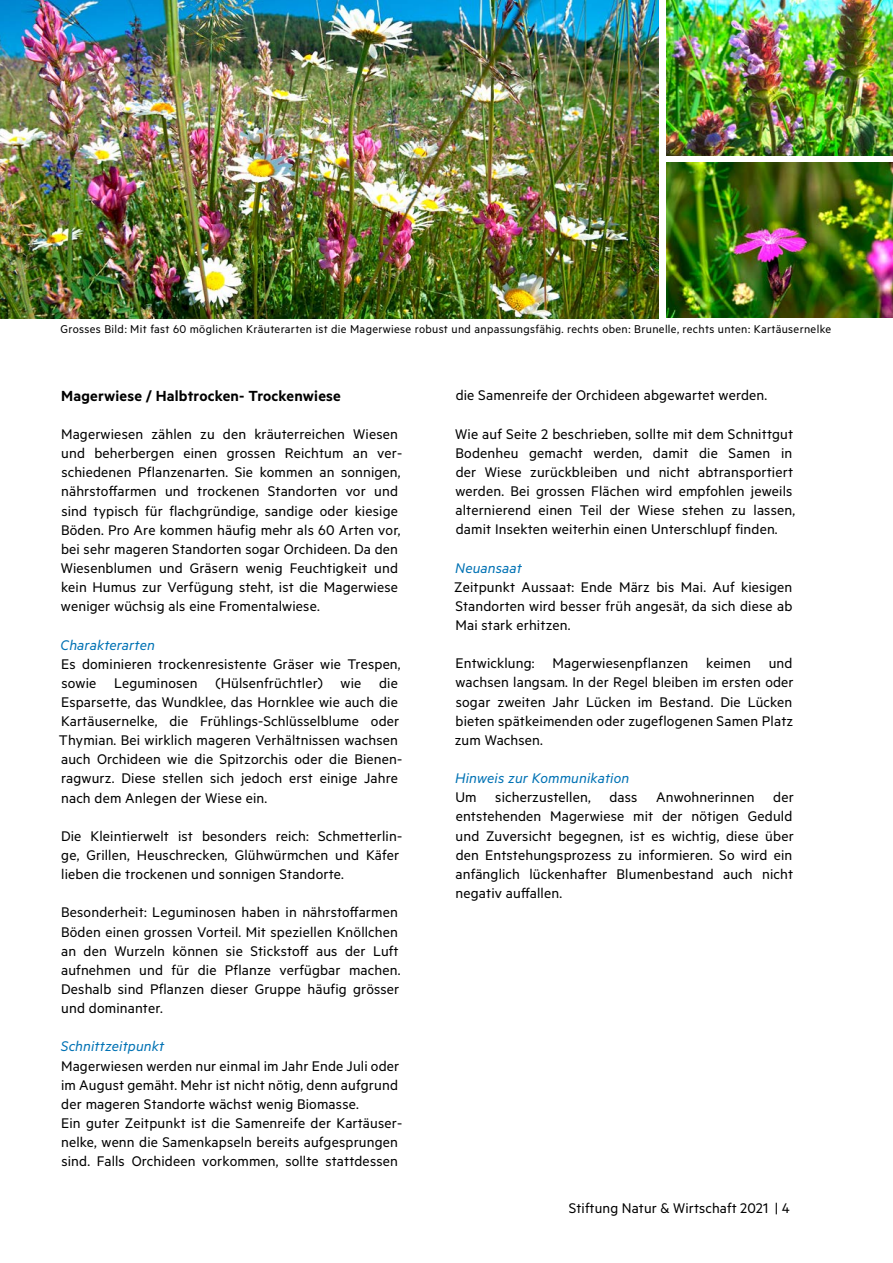
<style>
.page{position:relative;width:893px;height:1263px;background:#fff}
.page>*{position:absolute;margin:0;border:0;box-sizing:border-box;transform-origin:0 0}
.t1{font:600 16.5px "Metric";letter-spacing:.01em;color:#000}
.t2{font:15.75px/19.2px "Metric";letter-spacing:.01em;color:#000}
.t3{font:italic 15.75px "Metric";letter-spacing:.01em;color:#0072b4}
.t4{font:12.75px "Metric";letter-spacing:.025em;color:#000}
</style>
<div class="page">
<img style="left:0;top:0;width:658px;height:318px">
<img style="left:666px;top:0;width:227px;height:156px">
<img style="left:666px;top:163px;width:227px;height:155px">
<p class="t4" style="left:61px;top:322px;width:772px">Grosses Bild: Mit fast 60 möglichen Kräuterarten ist die Magerwiese robust und anpassungsfähig. rechts oben: Brunelle, rechts unten: Kartäusernelke</p>
<p class="t1" style="left:61px;top:386px;width:281px">Magerwiese / Halbtrocken- Trockenwiese</p>
<p class="t2" style="left:61px;top:424px;width:343px">Magerwiesen zählen zu den kräuterreichen Wiesen und beherbergen einen grossen Reichtum an ver&shy;schiedenen Pflanzenarten. Sie kommen an sonnigen, nährstoffarmen und trockenen Standorten vor und sind typisch für flachgründige, sandige oder kiesige Böden. Pro Are kommen häufig mehr als 60 Arten vor, bei sehr mageren Standorten sogar Orchideen. Da den Wiesenblumen und Gräsern wenig Feuchtigkeit und kein Humus zur Verfügung steht, ist die Magerwiese weniger wüchsig als eine Fromentalwiese.</p>
<p class="t3" style="left:61px;top:635px;width:96px">Charakterarten</p>
<p class="t2" style="left:59px;top:654px;width:345px">Es dominieren trockenresistente Gräser wie Trespen, sowie Leguminosen (Hülsenfrüchtler) wie die Esparsette, das Wundklee, das Hornklee wie auch die Kartäusernelke, die Frühlings-Schlüsselblume oder Thymian. Bei wirklich mageren Verhältnissen wachsen auch Orchideen wie die Spitzorchis oder die Bienen&shy;ragwurz. Diese stellen sich jedoch erst einige Jahre nach dem Anlegen der Wiese ein.</p>
<p class="t2" style="left:61px;top:826px;width:343px">Die Kleintierwelt ist besonders reich: Schmetterlin&shy;ge, Grillen, Heuschrecken, Glühwürmchen und Käfer lieben die trockenen und sonnigen Standorte.</p>
<p class="t2" style="left:61px;top:902px;width:341px">Besonderheit: Leguminosen haben in nährstoffarmen Böden einen grossen Vorteil. Mit speziellen Knöllchen an den Wurzeln können sie Stickstoff aus der Luft aufnehmen und für die Pflanze verfügbar machen.<br>Deshalb sind Pflanzen dieser Gruppe häufig grösser und dominanter.</p>
<p class="t3" style="left:61px;top:1037px;width:105px">Schnittzeitpunkt</p>
<p class="t2" style="left:61px;top:1055px;width:343px">Magerwiesen werden nur einmal im Jahr Ende Juli oder im August gemäht. Mehr ist nicht nötig, denn aufgrund der mageren Standorte wächst wenig Biomasse.<br>Ein guter Zeitpunkt ist die Samenreife der Kartäuser&shy;nelke, wenn die Samenkapseln bereits aufgesprungen sind. Falls Orchideen vorkommen, sollte stattdessen</p>
<p class="t2" style="left:456px;top:385px;width:313px">die Samenreife der Orchideen abgewartet werden.</p>
<p class="t2" style="left:455px;top:424px;width:341px">Wie auf Seite 2 beschrieben, sollte mit dem Schnittgut Bodenheu gemacht werden, damit die Samen in der Wiese zurückbleiben und nicht abtransportiert werden. Bei grossen Flächen wird empfohlen jeweils alternierend einen Teil der Wiese stehen zu lassen, damit Insekten weiterhin einen Unterschlupf finden.</p>
<p class="t3" style="left:455px;top:558px;width:68px">Neuansaat</p>
<p class="t2" style="left:454px;top:577px;width:340px;text-align:justify">Zeitpunkt Aussaat: Ende März bis Mai. Auf kiesigen Standorten wird besser früh angesät, da sich diese ab Mai stark erhitzen.</p>
<p class="t2" style="left:455px;top:653px;width:340px;text-align:justify">Entwicklung: Magerwiesenpflanzen keimen und wachsen langsam. In der Regel bleiben im ersten oder sogar zweiten Jahr Lücken im Bestand. Die Lücken bieten spätkeimenden oder zugeflogenen Samen Platz zum Wachsen.</p>
<p class="t3" style="left:455px;top:769px;width:175px">Hinweis zur Kommunikation</p>
<p class="t2" style="left:455px;top:787px;width:340px;text-align:justify">Um sicherzustellen, dass Anwohnerinnen der entstehenden Magerwiese mit der nötigen Geduld und Zuversicht begegnen, ist es wichtig, diese über den Entstehungsprozess zu informieren. So wird ein anfänglich lückenhafter Blumenbestand auch nicht negativ auffallen.</p>
<p class="t2" style="left:569px;top:1198px;width:223px">Stiftung Natur &amp; Wirtschaft 2021 | 4</p>
</div>
